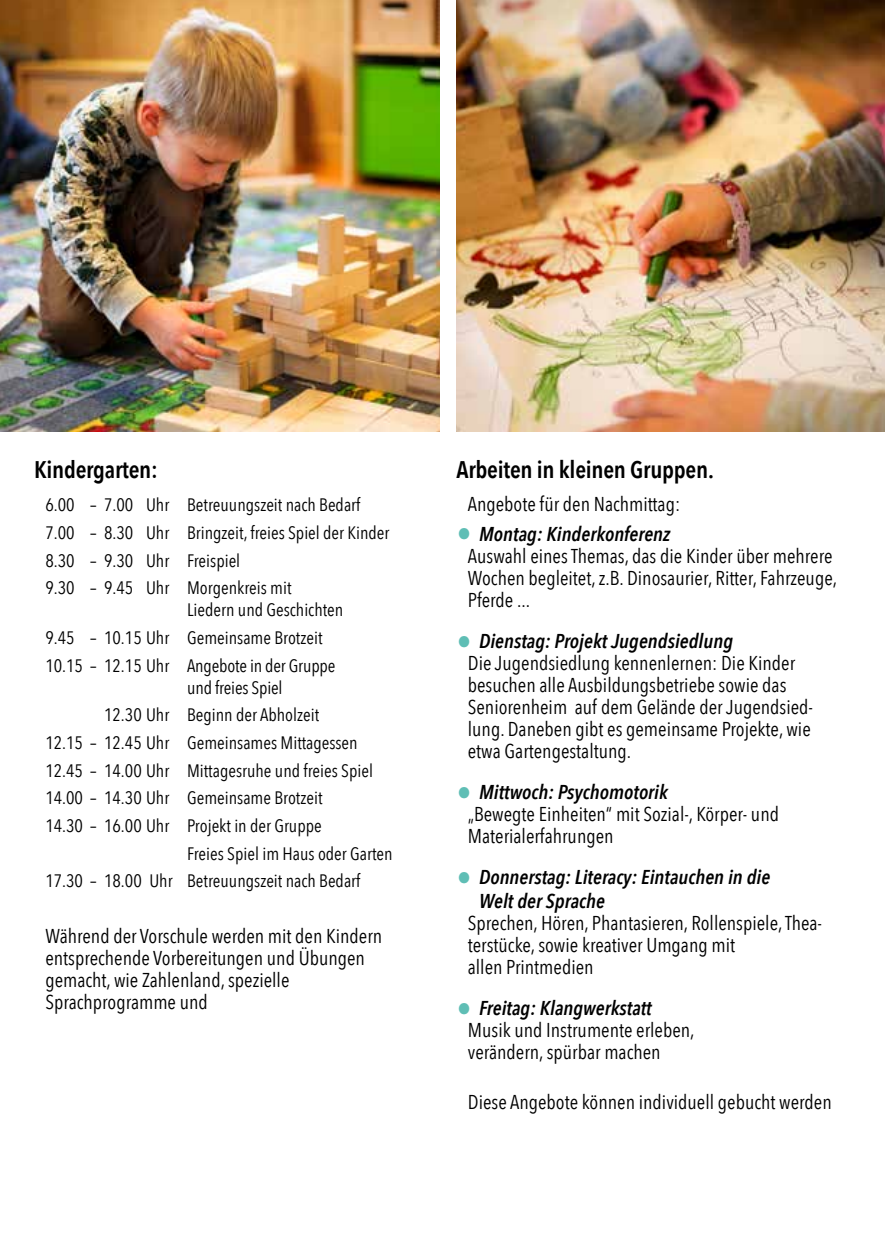
<style>
.page{position:relative;width:896px;height:1248px;background:#fff}
.page>*{position:absolute;margin:0;border:0;box-sizing:border-box;transform-origin:0 0}
.t1{font:600 24px "Avenir Next Condensed";letter-spacing:-.01em;color:#000}
.t2{font:20px/22px "Avenir Next Condensed";color:#000}
.t3{font:italic 600 20px/24px "Avenir Next Condensed";color:#000}
.t4{font:18px/27.6px "Avenir Next Condensed";color:#000}
.s1{font-family:"Aaux Next Cond";font-weight:700;font-size:34px;color:#5fbeb5}
.s2{font-weight:600;font-style:italic}
.s3{font-family:"Aaux Next Cond";font-weight:700;font-style:normal;font-size:34px;color:#5fbeb5}
</style>
<div class="page">
<img style="left:0;top:0;width:439px;height:431px">
<img style="left:456px;top:0;width:429px;height:431px">
<p class="t1" style="left:34px;top:448px;width:125px">Kindergarten:</p>
<p class="t4" style="left:45px;top:490px;width:346px">6.00 – 7.00 Uhr Betreuungszeit nach Bedarf 7.00 – 8.30 Uhr Bringzeit, freies Spiel der Kinder 8.30 – 9.30 Uhr Freispiel<br>9.30 – 9.45 Uhr Morgenkreis mit</p>
<p class="t4" style="left:45px;top:595px;width:299px;text-indent:142px">Liedern und Geschichten<br>9.45 – 10.15 Uhr Gemeinsame Brotzeit<br>10.15 – 12.15 Uhr Angebote in der Gruppe</p>
<p class="t4" style="left:187px;top:672px;width:97px">und freies Spiel</p>
<p class="t4" style="left:104px;top:700px;width:217px">12.30 Uhr Beginn der Abholzeit</p>
<p class="t4" style="left:45px;top:728px;width:314px">12.15 – 12.45 Uhr Gemeinsames Mittagessen</p>
<p class="t4" style="left:45px;top:755px;width:329px">12.45 – 14.00 Uhr Mittagesruhe und freies Spiel</p>
<p class="t4" style="left:45px;top:783px;width:279px">14.00 – 14.30 Uhr Gemeinsame Brotzeit</p>
<p class="t4" style="left:45px;top:811px;width:278px">14.30 – 16.00 Uhr Projekt in der Gruppe</p>
<p class="t4" style="left:187px;top:838px;width:207px">Freies Spiel im Haus oder Garten</p>
<p class="t4" style="left:45px;top:866px;width:317px">17.30 – 18.00 Uhr Betreuungszeit nach Bedarf</p>
<p class="t2" style="left:45px;top:923px;width:338px">Während der Vorschule werden mit den Kindern entsprechende Vorbereitungen und Übungen gemacht, wie Zahlenland, spezielle Sprachprogramme und</p>
<p class="t1" style="left:456px;top:448px;width:259px">Arbeiten in kleinen Gruppen.</p>
<p class="t2" style="left:468px;top:492px;width:214px">Angebote für den Nachmittag:</p>
<p class="t2" style="left:468px;top:522px;width:371px;text-indent:-11px"><span class="s1">•</span> <span class="s2">Montag: Kinderkonferenz<br></span>Auswahl eines Themas, das die Kinder über mehrere Wochen begleitet, z.B. Dinosaurier, Ritter, Fahrzeuge, Pferde ...</p>
<p class="t2" style="left:468px;top:629px;width:347px;text-indent:-11px"><span class="s1">•</span> <span class="s2">Dienstag: Projekt Jugendsiedlung<br></span>Die Jugendsiedlung kennenlernen: Die Kinder besuchen alle Ausbildungsbetriebe sowie das Seniorenheim auf dem Gelände der Jugendsied&shy;lung. Daneben gibt es gemeinsame Projekte, wie etwa Gartengestaltung.</p>
<p class="t2" style="left:468px;top:780px;width:313px;text-indent:-11px"><span class="s1">•</span> <span class="s2">Mittwoch: Psychomotorik<br></span>„Bewegte Einheiten“ mit Sozial-, Körper- und<br>Materialerfahrungen</p>
<p class="t3" style="left:479px;top:865px;width:293px;text-indent:-23px"><span class="s3">•</span> Donnerstag: Literacy: Eintauchen in die<br>Welt der Sprache</p>
<p class="t2" style="left:468px;top:911px;width:356px">Sprechen, Hören, Phantasieren, Rollenspiele, Thea&shy;terstücke, sowie kreativer Umgang mit<br>allen Printmedien</p>
<p class="t2" style="left:468px;top:996px;width:228px;text-indent:-11px"><span class="s1">•</span> <span class="s2">Freitag: Klangwerkstatt<br></span>Musik und Instrumente erleben, verändern, spürbar machen</p>
<p class="t2" style="left:468px;top:1089px;width:365px">Diese Angebote können individuell gebucht werden</p>
</div>
